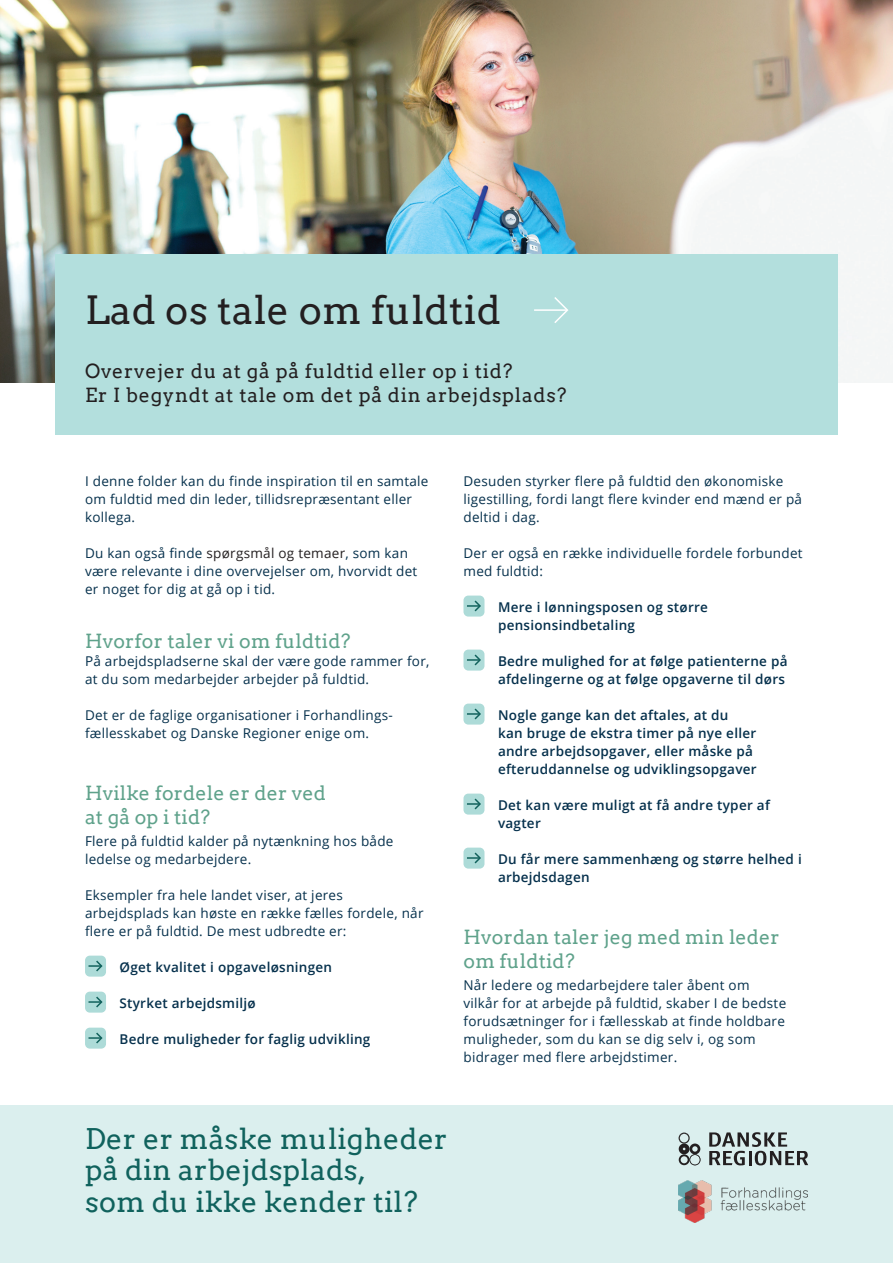
<style>
.page{position:relative;width:893px;height:1263px;background:#fff}
.page>*{position:absolute;margin:0;border:0;box-sizing:border-box;transform-origin:0 0}
.H1_OVERSKRIFT{font:39px "Arvo";letter-spacing:.01em;color:#231f20}
.H1_OVERSKRIFT-2{font:28.5px/31.5px "Arvo";letter-spacing:.01em;color:#10625d}
.H2_OVERSKRIFT{font:19.5px/24px "Arvo";letter-spacing:.01em;color:#5fa28b}
.UNDERRUBRIK{font:19.5px/24px "Arvo";letter-spacing:.04em;color:#231f20}
.BRØDTEKST{font:13.5px/18px "Open Sans";letter-spacing:.02em;color:#05304c}
.BRØDTEKST-2{font:600 13.5px/18px "Open Sans";letter-spacing:.02em;color:#05304c}
.s1{color:#231f20}
</style>
<div class="page">
<img style="left:0;top:0;width:893px;height:383px">
<div style="left:55px;top:254px;width:783px;height:181px;background:#b3dfdd"></div>
<div style="left:0;top:1106px;width:893px;height:157px;background:#dbefee"></div>
<div style="left:85px;top:956px;width:21px;height:21px;background:#addbd8;border-radius:5px"></div>
<svg style="left:89px;top:960px;width:14px;height:12px"></svg>
<div style="left:85px;top:992px;width:21px;height:21px;background:#addbd8;border-radius:5px"></div>
<svg style="left:89px;top:996px;width:14px;height:12px"></svg>
<div style="left:85px;top:1028px;width:21px;height:21px;background:#addbd8;border-radius:5px"></div>
<svg style="left:89px;top:1032px;width:14px;height:12px"></svg>
<div style="left:463px;top:596px;width:21px;height:21px;background:#addbd8;border-radius:5px"></div>
<svg style="left:467px;top:600px;width:14px;height:12px"></svg>
<div style="left:463px;top:650px;width:21px;height:21px;background:#addbd8;border-radius:5px"></div>
<svg style="left:467px;top:654px;width:14px;height:12px"></svg>
<div style="left:463px;top:704px;width:21px;height:21px;background:#addbd8;border-radius:5px"></div>
<svg style="left:467px;top:708px;width:14px;height:12px"></svg>
<div style="left:463px;top:794px;width:21px;height:21px;background:#addbd8;border-radius:5px"></div>
<svg style="left:467px;top:798px;width:14px;height:12px"></svg>
<div style="left:463px;top:848px;width:21px;height:21px;background:#addbd8;border-radius:5px"></div>
<svg style="left:467px;top:852px;width:14px;height:12px"></svg>
<hr style="left:534px;top:309px;width:33px;height:2px;background:#fff">
<svg style="left:553px;top:297px;width:16px;height:26px"></svg>
<img style="left:679px;top:1181px;width:129px;height:42px">
<svg style="left:679px;top:1132px;width:21px;height:33px"></svg>
<svg style="left:709px;top:1132px;width:99px;height:33px"></svg>
<p class="H1_OVERSKRIFT" style="left:85px;top:287px;width:417px">Lad os tale om fuldtid</p>
<p class="UNDERRUBRIK" style="left:85px;top:359px;width:483px">Overvejer du at gå på fuldtid eller op i tid?<br>Er I begyndt at tale om det på din arbejdsplads?</p>
<p class="BRØDTEKST" style="left:85px;top:472px;width:345px">I denne folder kan du finde inspiration til en samtale om fuldtid med din leder, tillidsrepræsentant eller kollega.</p>
<p class="BRØDTEKST" style="left:85px;top:544px;width:334px">Du kan også finde <span class="s1">spørgsmål og temaer</span>, som kan være relevante i dine overvejelser om, hvorvidt det er noget for dig at gå op i tid.</p>
<p class="H2_OVERSKRIFT" style="left:85px;top:629px;width:267px">Hvorfor taler vi om fuldtid?</p>
<p class="BRØDTEKST" style="left:85px;top:652px;width:346px">På arbejdspladserne skal der være gode rammer for, at du som medarbejder arbejder på fuldtid.</p>
<p class="BRØDTEKST" style="left:85px;top:706px;width:309px">Det er de faglige organisationer i Forhandlings&shy;fællesskabet og Danske Regioner enige om.</p>
<p class="H2_OVERSKRIFT" style="left:85px;top:781px;width:243px">Hvilke fordele er der ved at gå op i tid?</p>
<p class="BRØDTEKST" style="left:85px;top:832px;width:310px">Flere på fuldtid kalder på nytænkning hos både ledelse og medarbejdere.</p>
<p class="BRØDTEKST" style="left:85px;top:886px;width:340px">Eksempler fra hele landet viser, at jeres arbejdsplads kan høste en række fælles fordele, når flere er på fuldtid. De mest udbredte er:</p>
<p class="BRØDTEKST-2" style="left:120px;top:958px;width:214px">Øget kvalitet i opgaveløsningen</p>
<p class="BRØDTEKST-2" style="left:120px;top:994px;width:138px">Styrket arbejdsmiljø</p>
<p class="BRØDTEKST-2" style="left:120px;top:1030px;width:252px">Bedre muligheder for faglig udvikling</p>
<p class="BRØDTEKST" style="left:463px;top:472px;width:340px">Desuden styrker flere på fuldtid den økonomiske ligestilling, fordi langt flere kvinder end mænd er på deltid i dag.</p>
<p class="BRØDTEKST" style="left:463px;top:544px;width:341px">Der er også en række individuelle fordele forbundet med fuldtid:</p>
<p class="BRØDTEKST-2" style="left:498px;top:598px;width:211px">Mere i lønningsposen og større pensionsindbetaling</p>
<p class="BRØDTEKST-2" style="left:498px;top:652px;width:291px">Bedre mulighed for at følge patienterne på afdelingerne og at følge opgaverne til dørs</p>
<p class="BRØDTEKST-2" style="left:498px;top:706px;width:260px">Nogle gange kan det aftales, at du<br>kan bruge de ekstra timer på nye eller andre arbejdsopgaver, eller måske på efteruddannelse og udviklingsopgaver</p>
<p class="BRØDTEKST-2" style="left:498px;top:796px;width:273px">Det kan være muligt at få andre typer af vagter</p>
<p class="BRØDTEKST-2" style="left:498px;top:850px;width:305px">Du får mere sammenhæng og større helhed i arbejdsdagen</p>
<p class="H2_OVERSKRIFT" style="left:463px;top:925px;width:318px">Hvordan taler jeg med min leder om fuldtid?</p>
<p class="BRØDTEKST" style="left:463px;top:976px;width:324px">Når ledere og medarbejdere taler åbent om vilkår for at arbejde på fuldtid, skaber I de bedste forudsætninger for i fællesskab at finde holdbare muligheder, som du kan se dig selv i, og som bidrager med flere arbejdstimer.</p>
<p class="H1_OVERSKRIFT-2" style="left:85px;top:1123px;width:364px">Der er måske muligheder på din arbejdsplads,<br>som du ikke kender til?</p>
</div>
